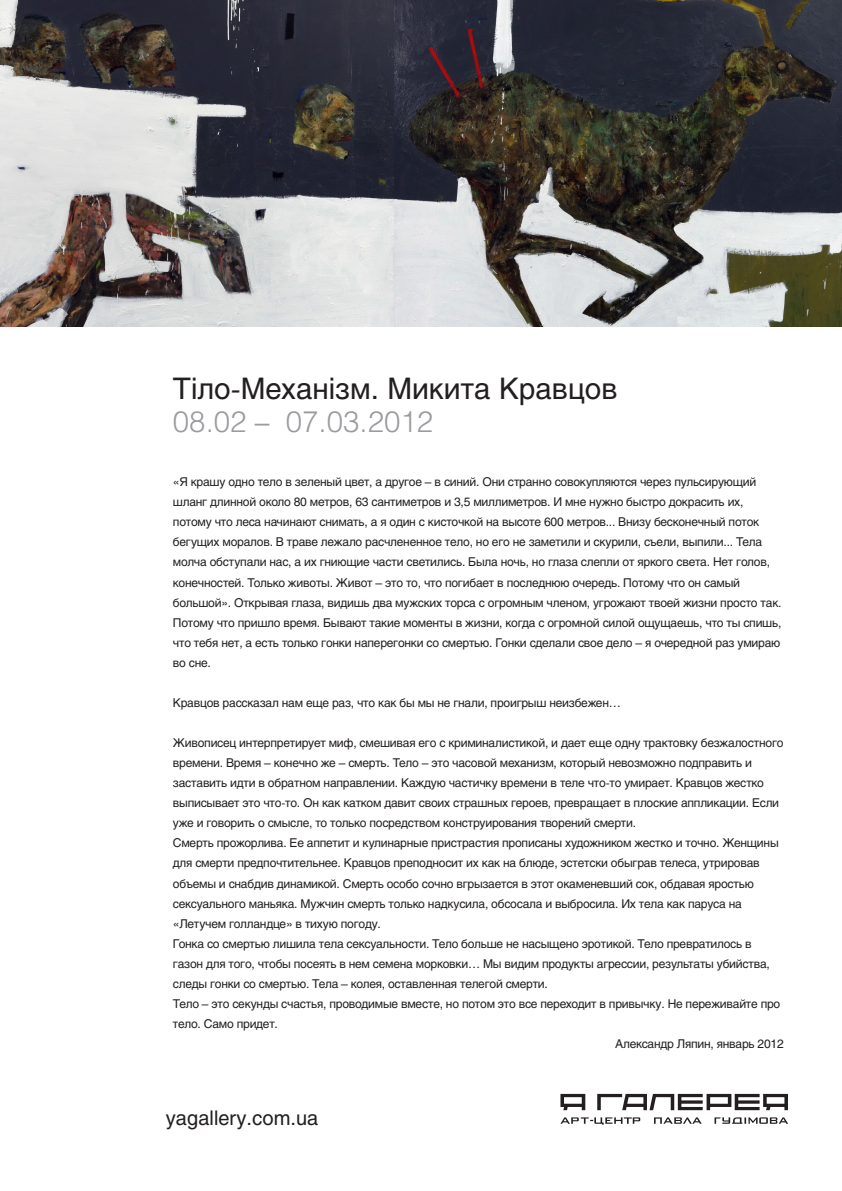
<style>
.page{position:relative;width:842px;height:1191px;background:#fff}
.page>*{position:absolute;margin:0;border:0;box-sizing:border-box;transform-origin:0 0}
.t1{font:29.4px "Helios";color:#231f20}
.t2{font:300 29.4px "Helios";color:#999b9e}
.t3{font:20px "Helios";color:#231f20}
.t4{font:12px/20.1px "Helios";letter-spacing:-.02em;color:#231f20}
</style>
<div class="page">
<svg style="left:560px;top:1094px;width:25px;height:16px"></svg>
<svg style="left:597px;top:1094px;width:191px;height:16px"></svg>
<svg style="left:560px;top:1117px;width:228px;height:7px"></svg>
<img style="left:0;top:0;width:842px;height:327px">
<p class="t1" style="left:173px;top:371px;width:446px">Тіло-Механізм. Микита Кравцов</p>
<p class="t2" style="left:173px;top:404px;width:262px">08.02 – 07.03.2012</p>
<p class="t4" style="left:173px;top:472px;width:610px">«Я крашу одно тело в зеленый цвет, а другое – в синий. Они странно совокупляются через пульсирующий шланг длинной около 80 метров, 63 сантиметров и 3,5 миллиметров. И мне нужно быстро докрасить их, потому что леса начинают снимать, а я один с кисточкой на высоте 600 метров... Внизу бесконечный поток бегущих моралов. В траве лежало расчлененное тело, но его не заметили и скурили, съели, выпили... Тела молча обступали нас, а их гниющие части светились. Была ночь, но глаза слепли от яркого света. Нет голов, конечностей. Только животы. Живот – это то, что погибает в последнюю очередь. Потому что он самый большой». Открывая глаза, видишь два мужских торса с огромным членом, угрожают твоей жизни просто так.<br>Потому что пришло время. Бывают такие моменты в жизни, когда с огромной силой ощущаешь, что ты спишь, что тебя нет, а есть только гонки наперегонки со смертью. Гонки сделали свое дело – я очередной раз умираю во сне.</p>
<p class="t4" style="left:173px;top:692px;width:449px">Кравцов рассказал нам еще раз, что как бы мы не гнали, проигрыш неизбежен…</p>
<p class="t4" style="left:173px;top:732px;width:612px">Живописец интерпретирует миф, смешивая его с криминалистикой, и дает еще одну трактовку безжалостного времени. Время – конечно же – смерть. Тело – это часовой механизм, который невозможно подправить и заставить идти в обратном направлении. Каждую частичку времени в теле что-то умирает. Кравцов жестко выписывает это что-то. Он как катком давит своих страшных героев, превращает в плоские аппликации. Если уже и говорить о смысле, то только посредством конструирования творений смерти.</p>
<p class="t4" style="left:173px;top:833px;width:607px">Смерть прожорлива. Ее аппетит и кулинарные пристрастия прописаны художником жестко и точно. Женщины для смерти предпочтительнее. Кравцов преподносит их как на блюде, эстетски обыграв телеса, утрировав объемы и снабдив динамикой. Смерть особо сочно вгрызается в этот окаменевший сок, обдавая яростью сексуального маньяка. Мужчин смерть только надкусила, обсосала и выбросила. Их тела как паруса на «Летучем голландце» в тихую погоду.</p>
<p class="t4" style="left:173px;top:933px;width:598px">Гонка со смертью лишила тела сексуальности. Тело больше не насыщено эротикой. Тело превратилось в газон для того, чтобы посеять в нем семена морковки… Мы видим продукты агрессии, результаты убийства, следы гонки со смертью. Тела – колея, оставленная телегой смерти.</p>
<p class="t4" style="left:173px;top:993px;width:609px">Тело – это секунды счастья, проводимые вместе, но потом это все переходит в привычку. Не переживайте про тело. Само придет.</p>
<p class="t4" style="left:615px;top:1033px;width:170px">Александр Ляпин, январь 2012</p>
<p class="t3" style="left:166px;top:1105px;width:154px">yagallery.com.ua</p>
</div>
